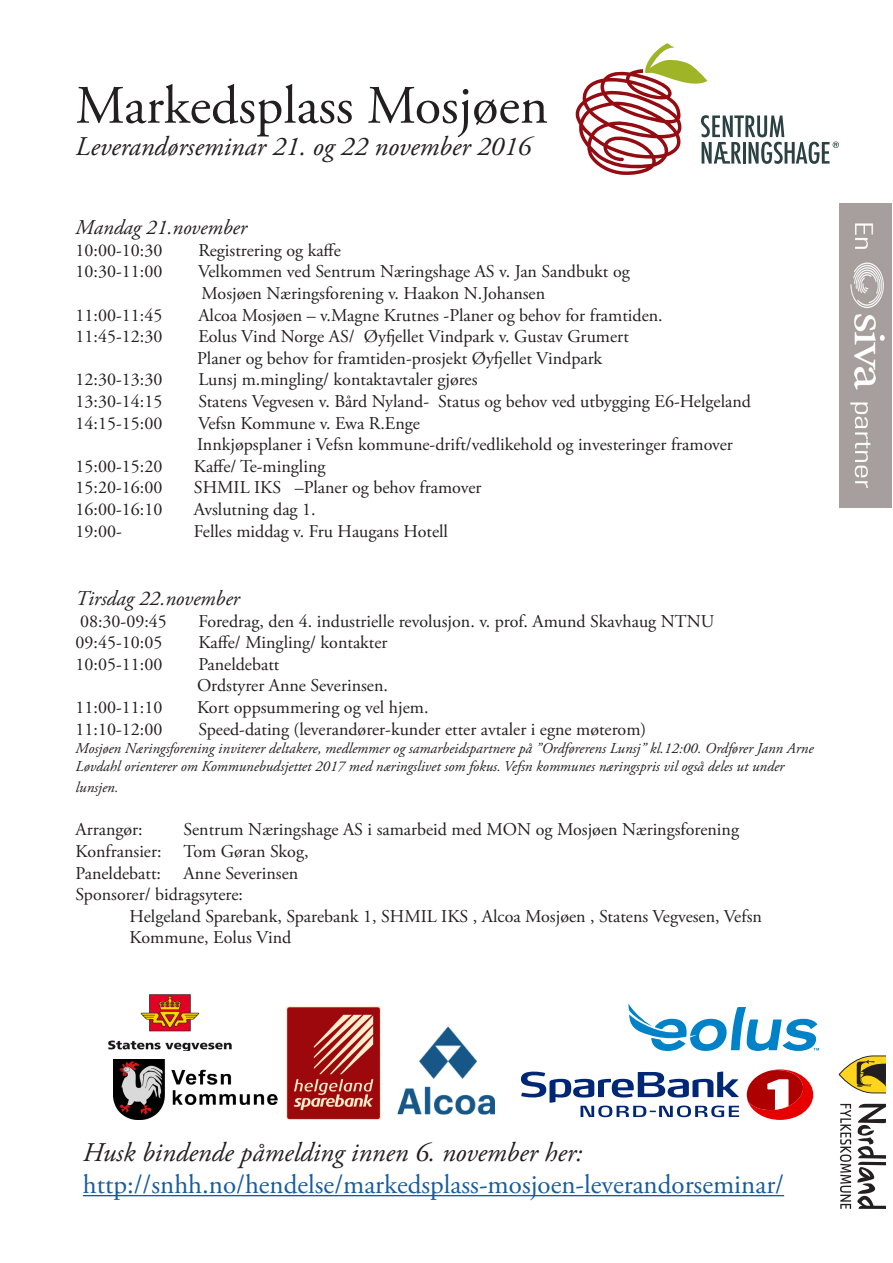
<style>
.page{position:relative;width:893px;height:1263px;background:#fff}
.page>*{position:absolute;margin:0;border:0;box-sizing:border-box;transform-origin:0 0}
.t1{font:54px "Adobe Garamond Pro";color:#231f20}
.t2{font:italic 27px "Adobe Garamond Pro";color:#231f20}
.t3{font:27px "Adobe Garamond Pro";color:#175d9e}
.t4{font:italic 21px "Adobe Garamond Pro";color:#231f20}
.t5{font:18px/21.6px "Adobe Garamond Pro";color:#231f20}
.t6{font:italic 15px/18px "Adobe Garamond Pro";color:#231f20}
</style>
<div class="page">
<svg style="left:576px;top:43px;width:263px;height:132px"></svg>
<hr style="left:83px;top:1195px;width:701px;height:1px;background:#175d9e">
<img style="left:840px;top:204px;width:52px;height:303px">
<img style="left:397px;top:1026px;width:98px;height:89px">
<svg style="left:628px;top:1004px;width:191px;height:47px"></svg>
<svg style="left:521px;top:1071px;width:218px;height:46px"></svg>
<svg style="left:747px;top:1069px;width:66px;height:51px"></svg>
<img style="left:108px;top:994px;width:124px;height:57px">
<img style="left:286px;top:1007px;width:95px;height:113px">
<img style="left:113px;top:1060px;width:164px;height:60px">
<svg style="left:839px;top:1056px;width:46px;height:37px"></svg>
<svg style="left:840px;top:1104px;width:45px;height:105px"></svg>
<p class="t1" style="left:76px;top:73px;width:474px">Markedsplass Mosjøen</p>
<p class="t2" style="left:76px;top:130px;width:457px">Leverandørseminar 21. og 22 november 2016</p>
<p class="t4" style="left:76px;top:215px;width:173px">Mandag 21.november</p>
<p class="t5" style="left:76px;top:240px;width:88px">10:00-10:30</p>
<p class="t5" style="left:198px;top:240px;width:144px">Registrering og kaffe</p>
<p class="t5" style="left:76px;top:261px;width:88px">10:30-11:00</p>
<p class="t5" style="left:198px;top:261px;width:433px">Velkommen ved Sentrum Næringshage AS v. Jan Sandbukt og</p>
<p class="t5" style="left:202px;top:283px;width:345px">Mosjøen Næringsforening v. Haakon N.Johansen</p>
<p class="t5" style="left:76px;top:305px;width:88px">11:00-11:45</p>
<p class="t5" style="left:198px;top:305px;width:466px">Alcoa Mosjøen – v.Magne Krutnes -Planer og behov for framtiden.</p>
<p class="t5" style="left:76px;top:326px;width:88px">11:45-12:30</p>
<p class="t5" style="left:198px;top:326px;width:432px">Eolus Vind Norge AS/ Øyfjellet Vindpark v. Gustav Grumert</p>
<p class="t5" style="left:197px;top:348px;width:407px">Planer og behov for framtiden-prosjekt Øyfjellet Vindpark</p>
<p class="t5" style="left:76px;top:369px;width:88px">12:30-13:30</p>
<p class="t5" style="left:198px;top:369px;width:281px">Lunsj m.mingling/ kontaktavtaler gjøres</p>
<p class="t5" style="left:76px;top:391px;width:88px">13:30-14:15</p>
<p class="t5" style="left:198px;top:391px;width:554px">Statens Vegvesen v. Bård Nyland- Status og behov ved utbygging E6-Helgeland</p>
<p class="t5" style="left:76px;top:413px;width:88px">14:15-15:00</p>
<p class="t5" style="left:198px;top:413px;width:223px">Vefsn Kommune v. Ewa R.Enge</p>
<p class="t5" style="left:197px;top:434px;width:537px">Innkjøpsplaner i Vefsn kommune-drift/vedlikehold og investeringer framover</p>
<p class="t5" style="left:76px;top:456px;width:88px">15:00-15:20</p>
<p class="t5" style="left:194px;top:456px;width:133px">Kaffe/ Te-mingling</p>
<p class="t5" style="left:76px;top:477px;width:88px">15:20-16:00</p>
<p class="t5" style="left:194px;top:477px;width:289px">SHMIL IKS –Planer og behov framover</p>
<p class="t5" style="left:76px;top:499px;width:88px">16:00-16:10</p>
<p class="t5" style="left:194px;top:499px;width:123px">Avslutning dag 1.</p>
<p class="t5" style="left:76px;top:521px;width:48px">19:00-</p>
<p class="t5" style="left:194px;top:521px;width:256px">Felles middag v. Fru Haugans Hotell</p>
<p class="t4" style="left:76px;top:586px;width:166px">Tirsdag 22.november</p>
<p class="t5" style="left:80px;top:611px;width:88px">08:30-09:45</p>
<p class="t5" style="left:198px;top:611px;width:517px">Foredrag, den 4. industrielle revolusjon. v. prof. Amund Skavhaug NTNU</p>
<p class="t5" style="left:76px;top:632px;width:88px">09:45-10:05</p>
<p class="t5" style="left:198px;top:632px;width:191px">Kaffe/ Mingling/ kontakter</p>
<p class="t5" style="left:76px;top:654px;width:88px">10:05-11:00</p>
<p class="t5" style="left:198px;top:654px;width:83px">Paneldebatt</p>
<p class="t5" style="left:197px;top:675px;width:192px">Ordstyrer Anne Severinsen.</p>
<p class="t5" style="left:76px;top:697px;width:88px">11:00-11:10</p>
<p class="t5" style="left:197px;top:697px;width:233px">Kort oppsummering og vel hjem.</p>
<p class="t5" style="left:76px;top:719px;width:88px">11:10-12:00</p>
<p class="t5" style="left:198px;top:719px;width:449px">Speed-dating (leverandører-kunder etter avtaler i egne møterom)</p>
<p class="t6" style="left:76px;top:739px;width:739px">Mosjøen Næringsforening inviterer deltakere, medlemmer og samarbeidspartnere på ”Ordførerens Lunsj” kl.12:00. Ordfører Jann Arne<br>Løvdahl orienterer om Kommunebudsjettet 2017 med næringslivet som fokus. Vefsn kommunes næringspris vil også deles ut under</p>
<p class="t6" style="left:76px;top:779px;width:44px">lunsjen.</p>
<p class="t5" style="left:76px;top:819px;width:69px">Arrangør:</p>
<p class="t5" style="left:184px;top:819px;width:557px">Sentrum Næringshage AS i samarbeid med MON og Mosjøen Næringsforening</p>
<p class="t5" style="left:76px;top:841px;width:234px">Konfransier: Tom Gøran Skog,</p>
<p class="t5" style="left:76px;top:863px;width:224px">Paneldebatt: Anne Severinsen</p>
<p class="t5" style="left:76px;top:884px;width:169px">Sponsorer/ bidragsytere:</p>
<p class="t5" style="left:130px;top:906px;width:634px">Helgeland Sparebank, Sparebank 1, SHMIL IKS , Alcoa Mosjøen , Statens Vegvesen, Vefsn<br>Kommune, Eolus Vind</p>
<p class="t2" style="left:83px;top:1136px;width:501px">Husk bindende påmelding innen 6. november her:</p>
<p class="t3" style="left:83px;top:1168px;width:703px">http://snhh.no/hendelse/markedsplass-mosjoen-leverandorseminar/</p>
</div>
